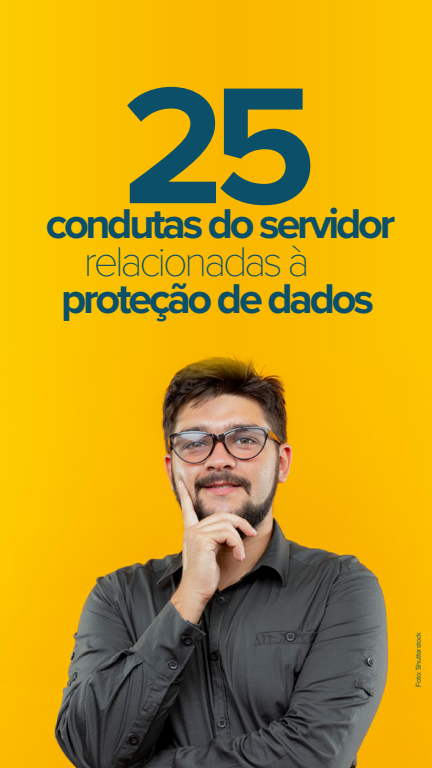
<style>
.page{position:relative;width:432px;height:768px;background:#fff}
.page>*{position:absolute;margin:0;border:0;box-sizing:border-box;transform-origin:0 0}
.t1{font:700 172px "Proxima Nova";color:#0c4f69}
.t2{font:700 43.2px "Proxima Nova";letter-spacing:-.075em;color:#0c4f69}
.t3{font:100 43.2px "Proxima Nova T";letter-spacing:-.075em;color:#0c4f69}
.t4{font:7.2px "Proxima Nova";letter-spacing:-.025em;color:#0c4f69}
</style>
<div class="page">
<img style="left:0;top:0;width:432px;height:768px">
<h1 class="t1" style="left:122px;top:18px;width:196px">25</h1>
<p class="t2" style="left:46px;top:192px;width:351px">condutas do servidor</p>
<p class="t3" style="left:84px;top:237px;width:227px">relacionadas à</p>
<p class="t2" style="left:61px;top:267px;width:314px">proteção de dados</p>
<p class="t4" style="left:414px;top:687px;width:56px;rotate:-90deg">Foto: Shutterstock</p>
</div>
